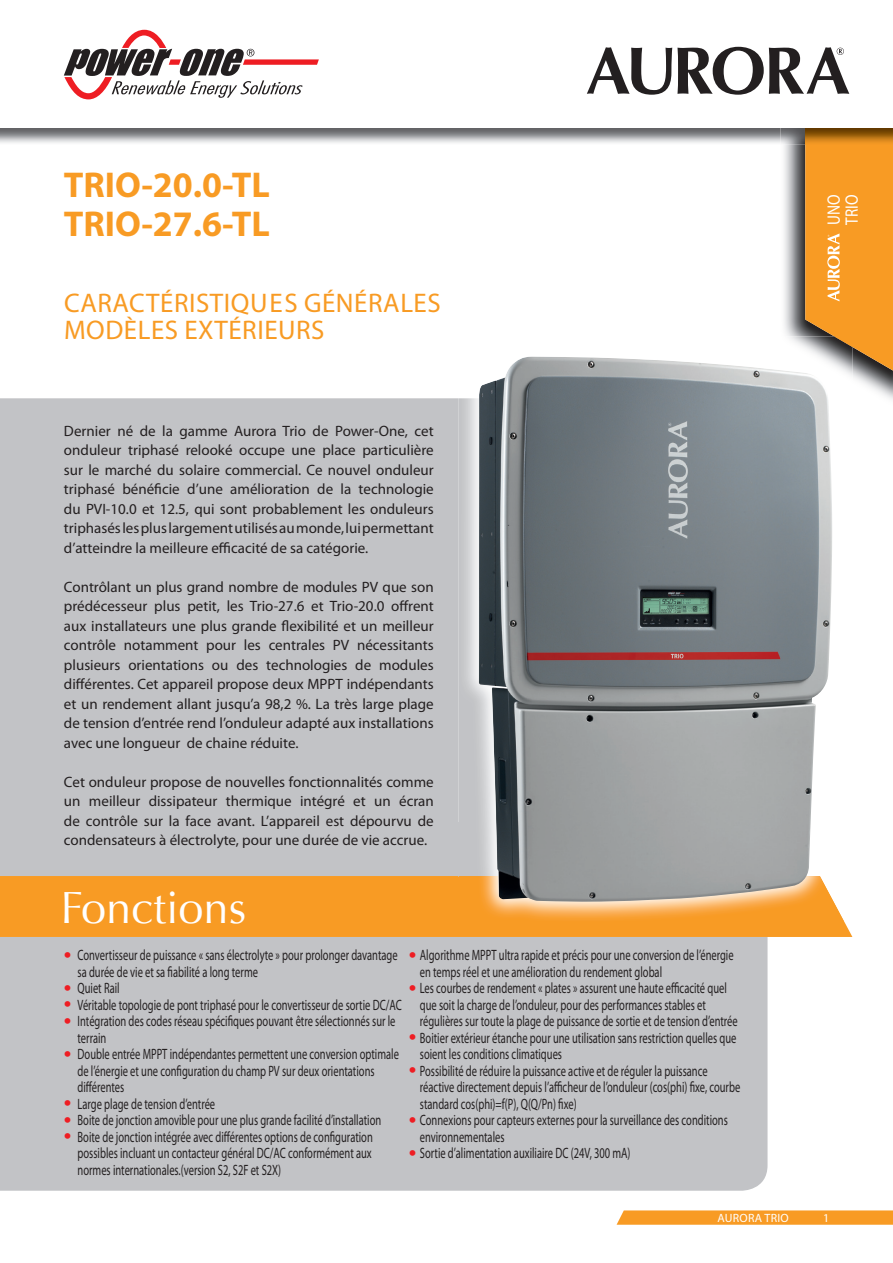
<style>
.page{position:relative;width:893px;height:1263px;background:#fff}
.page>*{position:absolute;margin:0;border:0;box-sizing:border-box;transform-origin:0 0}
.t1{font:45px "Optima";color:#fff}
.t2{font:700 36px/39px "Myriad Pro";color:#f89b24}
.t3{font:27px/27px "Myriad Pro";letter-spacing:.02em;color:#f89b24}
.t4{font:27px/33px "Myriad Pro";color:#ee1d23}
.t5{font:18px/18px "Myriad Pro";color:#fff;scale:.85 1}
.t6{font:15px/16.5px "Myriad Pro";color:#231f20;scale:.7 1}
.t7{font:15px/19.5px "Myriad Pro";color:#231f20;text-align:justify}
.t8{font:12px "Myriad Pro";letter-spacing:.02em;color:#fff}
</style>
<div class="page">
<div style="left:0;top:398px;width:767px;height:793px;background:#c2c3c6"></div>
<div style="left:0;top:876px;width:852px;height:61px;background:#f89b24"></div>
<img style="left:784px;top:145px;width:109px;height:255px">
<svg style="left:805px;top:145px;width:88px;height:238px"></svg>
<img style="left:0;top:128px;width:805px;height:17px">
<img style="left:805px;top:128px;width:88px;height:17px">
<svg style="left:64px;top:30px;width:255px;height:69px"></svg>
<svg style="left:587px;top:47px;width:262px;height:48px"></svg>
<svg style="left:617px;top:1210px;width:276px;height:15px"></svg>
<img style="left:844px;top:876px;width:8px;height:46px">
<img style="left:459px;top:398px;width:20px;height:478px">
<img style="left:459px;top:876px;width:385px;height:46px">
<img style="left:784px;top:336px;width:68px;height:64px">
<img style="left:834px;top:336px;width:18px;height:11px">
<img style="left:479px;top:357px;width:353px;height:545px">
<h2 class="t2" style="left:64px;top:164px;width:208px">TRIO-20.0-TL<br>TRIO-27.6-TL</h2>
<h3 class="t3" style="left:64px;top:289px;width:378px">CARACTÉRISTIQUES GÉNÉRALES<br>MODÈLES EXTÉRIEURS</h3>
<p class="t7" style="left:64px;top:421px;width:371px">Dernier né de la gamme Aurora Trio de Power-One, cet onduleur triphasé relooké occupe une place particulière sur le marché du solaire commercial. Ce nouvel onduleur triphasé bénéficie d’une amélioration de la technologie du PVI-10.0 et 12.5, qui sont probablement les onduleurs triphasés les plus largement utilisés au monde, lui permettant d’atteindre la meilleure efficacité de sa catégorie.</p>
<p class="t7" style="left:64px;top:577px;width:371px">Contrôlant un plus grand nombre de modules PV que son prédécesseur plus petit, les Trio-27.6 et Trio-20.0 offrent aux installateurs une plus grande flexibilité et un meilleur contrôle notamment pour les centrales PV nécessitants plusieurs orientations ou des technologies de modules différentes. Cet appareil propose deux MPPT indépendants et un rendement allant jusqu’a 98,2 %. La très large plage de tension d’entrée rend l’onduleur adapté aux installations avec une longueur de chaine réduite.</p>
<p class="t7" style="left:64px;top:772px;width:371px">Cet onduleur propose de nouvelles fonctionnalités comme un meilleur dissipateur thermique intégré et un écran de contrôle sur la face avant. L’appareil est dépourvu de condensateurs à électrolyte, pour une durée de vie accrue.</p>
<h1 class="t1" style="left:61px;top:882px;width:187px">Fonctions</h1>
<p class="t6" style="left:78px;top:947px;width:465px">Convertisseur de puissance « sans électrolyte » pour prolonger davantage sa durée de vie et sa fiabilité a long terme<br>Quiet Rail<br>Véritable topologie de pont triphasé pour le convertisseur de sortie DC/AC Intégration des codes réseau spécifiques pouvant être sélectionnés sur le terrain<br>Double entrée MPPT indépendantes permettent une conversion optimale de l’énergie et une configuration du champ PV sur deux orientations différentes<br>Large plage de tension d’entrée<br>Boite de jonction amovible pour une plus grande facilité d’installation Boite de jonction intégrée avec différentes options de configuration possibles incluant un contacteur général DC/AC conformément aux normes internationales.(version S2, S2F et S2X)</p>
<p class="t6" style="left:420px;top:947px;width:459px">Algorithme MPPT ultra rapide et précis pour une conversion de l’énergie en temps réel et une amélioration du rendement global<br>Les courbes de rendement « plates » assurent une haute efficacité quel que soit la charge de l’onduleur, pour des performances stables et régulières sur toute la plage de puissance de sortie et de tension d’entrée Boitier extérieur étanche pour une utilisation sans restriction quelles que soient les conditions climatiques<br>Possibilité de réduire la puissance active et de réguler la puissance réactive directement depuis l’afficheur de l’onduleur (cos(phi) fixe, courbe standard cos(phi)=f(P), Q(Q/Pn) fixe)<br>Connexions pour capteurs externes pour la surveillance des conditions environnementales<br>Sortie d’alimentation auxiliaire DC (24V, 300 mA)</p>
<h3 class="t4" style="left:64px;top:935px;width:9px">• •</h3>
<h3 class="t4" style="left:64px;top:985px;width:9px">•</h3>
<h3 class="t4" style="left:64px;top:1001px;width:9px">• •</h3>
<h3 class="t4" style="left:409px;top:935px;width:9px">• •</h3>
<h3 class="t4" style="left:409px;top:1018px;width:9px">• •</h3>
<h3 class="t4" style="left:64px;top:1084px;width:9px">•</h3>
<h3 class="t4" style="left:64px;top:1100px;width:9px">•</h3>
<h3 class="t4" style="left:64px;top:1117px;width:9px">•</h3>
<h3 class="t4" style="left:409px;top:1100px;width:9px">• •</h3>
<p class="t5" style="left:824px;top:225px;width:37px;rotate:-90deg">UNO<br>TRIO</p>
<p class="t8" style="left:718px;top:1210px;width:73px">AURORA TRIO</p>
<p class="t8" style="left:823px;top:1210px;width:8px">1</p>
</div>
